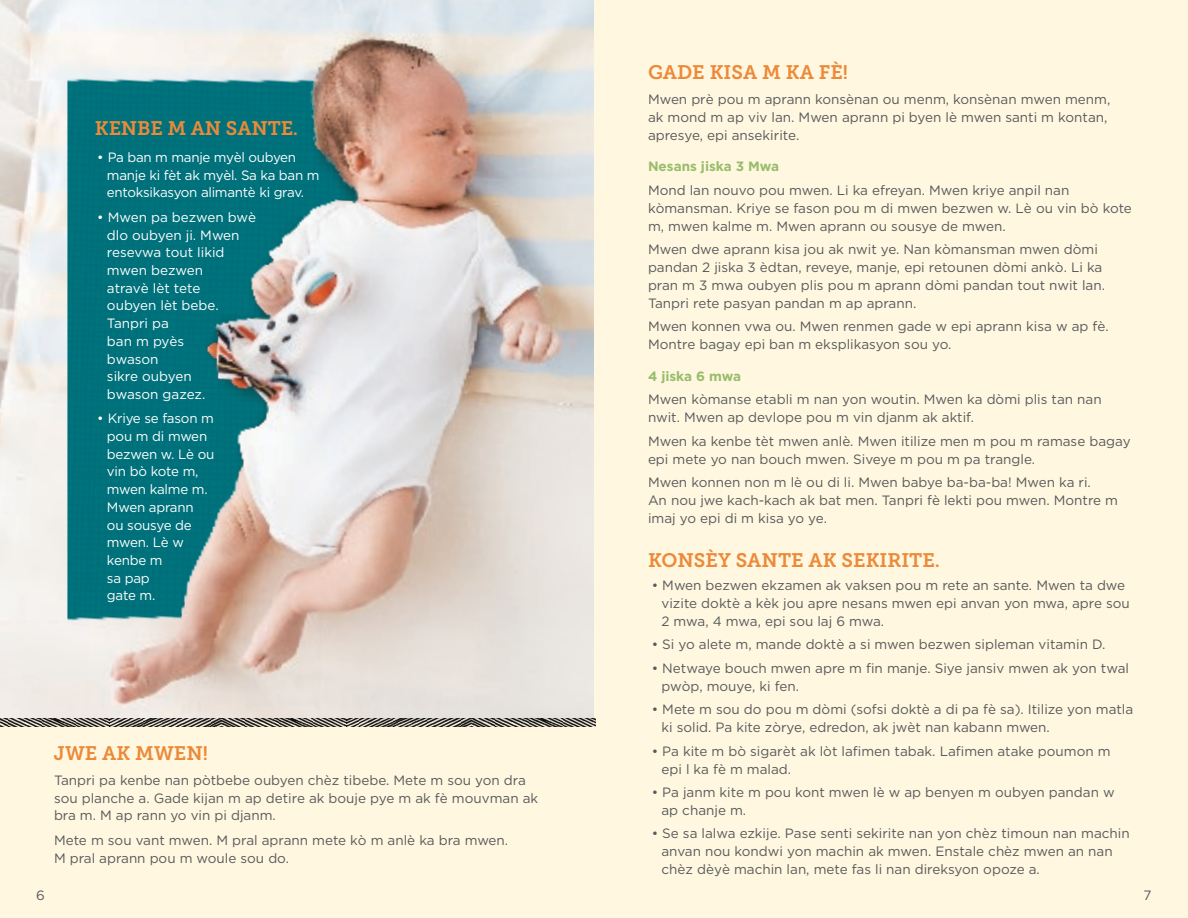
<style>
.page{position:relative;width:1188px;height:918px;background:#fff7e0}
.page>*{position:absolute;margin:0;border:0;box-sizing:border-box;transform-origin:0 0}
.t1{font:19.5px "Museo Slab 700";color:#ec8a39}
.t2{font:13.5px/18px "Gotham HTF";color:#58595b}
.t3{font:13.5px/17.7px "Gotham HTF";letter-spacing:-.015em;color:#fff}
.t4{font:700 13.5px "Gotham";color:#98bd6b}
</style>
<div class="page">
<img style="left:0;top:0;width:594px;height:719px">
<img style="left:67px;top:582px;width:14px;height:45px">
<img style="left:67px;top:537px;width:15px;height:45px">
<img style="left:67px;top:492px;width:17px;height:45px">
<img style="left:67px;top:446px;width:18px;height:46px">
<img style="left:67px;top:401px;width:20px;height:45px">
<img style="left:67px;top:385px;width:21px;height:16px">
<img style="left:67px;top:340px;width:22px;height:45px">
<img style="left:67px;top:295px;width:23px;height:45px">
<img style="left:67px;top:250px;width:25px;height:45px">
<img style="left:67px;top:204px;width:26px;height:46px">
<img style="left:67px;top:159px;width:28px;height:45px">
<img style="left:67px;top:114px;width:29px;height:45px">
<img style="left:67px;top:78px;width:31px;height:36px">
<img style="left:79px;top:627px;width:101px;height:1px">
<img style="left:81px;top:582px;width:99px;height:45px">
<div style="left:82px;top:537px;width:98px;height:56px;background:#00717a"></div>
<div style="left:84px;top:492px;width:96px;height:56px;background:#00707a"></div>
<div style="left:85px;top:446px;width:95px;height:57px;background:#00707a"></div>
<div style="left:87px;top:401px;width:93px;height:56px;background:#00707a"></div>
<img style="left:88px;top:385px;width:92px;height:27px">
<div style="left:89px;top:340px;width:91px;height:56px;background:#00707a"></div>
<div style="left:90px;top:295px;width:90px;height:56px;background:#00707a"></div>
<div style="left:92px;top:250px;width:88px;height:56px;background:#00707a"></div>
<div style="left:93px;top:204px;width:87px;height:57px;background:#00717a"></div>
<div style="left:95px;top:159px;width:85px;height:57px;background:#00707a"></div>
<div style="left:96px;top:114px;width:84px;height:56px;background:#00707a"></div>
<div style="left:98px;top:78px;width:82px;height:47px;background:#00717a"></div>
<img style="left:99px;top:78px;width:81px;height:2px">
<img style="left:180px;top:0;width:331px;height:719px">
<img style="left:359px;top:719px;width:236px;height:8px">
<svg style="left:347px;top:719px;width:12px;height:8px"></svg>
<img style="left:7px;top:719px;width:340px;height:8px">
<svg style="left:0;top:719px;width:7px;height:8px"></svg>
<h1 class="t1" style="left:95px;top:117px;width:205px">KENBE M AN SANTE.</h1>
<p class="t3" style="left:107px;top:148px;width:214px;text-indent:-10px">• Pa ban m manje myèl oubyen manje ki fèt ak myèl. Sa ka ban m entoksikasyon alimantè ki grav.</p>
<p class="t3" style="left:107px;top:208px;width:151px;text-indent:-10px">• Mwen pa bezwen bwè dlo oubyen ji. Mwen resevwa tout likid mwen bezwen<br>atravè lèt tete<br>oubyen lèt bebe.<br>Tanpri pa<br>ban m pyès<br>bwason<br>sikre oubyen<br>bwason gazez.</p>
<p class="t3" style="left:107px;top:410px;width:109px;text-indent:-10px">• Kriye se fason m pou m di mwen bezwen w. Lè ou vin bò kote m, mwen kalme m.<br>Mwen aprann<br>ou sousye de mwen. Lè w kenbe m<br>sa pap<br>gate m.</p>
<h1 class="t1" style="left:54px;top:742px;width:156px">JWE AK MWEN!</h1>
<p class="t2" style="left:54px;top:771px;width:486px">Tanpri pa kenbe nan pòtbebe oubyen chèz tibebe. Mete m sou yon dra sou planche a. Gade kijan m ap detire ak bouje pye m ak fè mouvman ak bra m. M ap rann yo vin pi djanm.</p>
<p class="t2" style="left:54px;top:831px;width:456px">Mete m sou vant mwen. M pral aprann mete kò m anlè ka bra mwen.<br>M pral aprann pou m woule sou do.</p>
<h1 class="t1" style="left:648px;top:61px;width:202px">GADE KISA M KA FÈ!</h1>
<p class="t2" style="left:648px;top:90px;width:464px">Mwen prè pou m aprann konsènan ou menm, konsènan mwen menm, ak mond m ap viv lan. Mwen aprann pi byen lè mwen santi m kontan, apresye, epi ansekirite.</p>
<p class="t4" style="left:648px;top:157px;width:133px">Nesans jiska 3 Mwa</p>
<p class="t2" style="left:648px;top:181px;width:485px">Mond lan nouvo pou mwen. Li ka efreyan. Mwen kriye anpil nan kòmansman. Kriye se fason pou m di mwen bezwen w. Lè ou vin bò kote m, mwen kalme m. Mwen aprann ou sousye de mwen.</p>
<p class="t2" style="left:648px;top:240px;width:459px">Mwen dwe aprann kisa jou ak nwit ye. Nan kòmansman mwen dòmi pandan 2 jiska 3 èdtan, reveye, manje, epi retounen dòmi ankò. Li ka pran m 3 mwa oubyen plis pou m aprann dòmi pandan tout nwit lan.<br>Tanpri rete pasyan pandan m ap aprann.</p>
<p class="t2" style="left:648px;top:317px;width:462px">Mwen konnen vwa ou. Mwen renmen gade w epi aprann kisa w ap fè.<br>Montre bagay epi ban m eksplikasyon sou yo.</p>
<p class="t4" style="left:648px;top:367px;width:95px">4 jiska 6 mwa</p>
<p class="t2" style="left:648px;top:390px;width:455px">Mwen kòmanse etabli m nan yon woutin. Mwen ka dòmi plis tan nan nwit. Mwen ap devlope pou m vin djanm ak aktif.</p>
<p class="t2" style="left:648px;top:432px;width:484px">Mwen ka kenbe tèt mwen anlè. Mwen itilize men m pou m ramase bagay epi mete yo nan bouch mwen. Siveye m pou m pa trangle.</p>
<p class="t2" style="left:648px;top:473px;width:472px">Mwen konnen non m lè ou di li. Mwen babye ba-ba-ba! Mwen ka ri.<br>An nou jwe kach-kach ak bat men. Tanpri fè lekti pou mwen. Montre m imaj yo epi di m kisa yo ye.</p>
<h1 class="t1" style="left:648px;top:549px;width:294px">KONSÈY SANTE AK SEKIRITE.</h1>
<p class="t2" style="left:662px;top:576px;width:470px;text-indent:-10px">• Mwen bezwen ekzamen ak vaksen pou m rete an sante. Mwen ta dwe vizite doktè a kèk jou apre nesans mwen epi anvan yon mwa, apre sou<br>2 mwa, 4 mwa, epi sou laj 6 mwa.</p>
<p class="t2" style="left:652px;top:635px;width:455px">• Si yo alete m, mande doktè a si mwen bezwen sipleman vitamin D.</p>
<p class="t2" style="left:662px;top:659px;width:469px;text-indent:-10px">• Netwaye bouch mwen apre m fin manje. Siye jansiv mwen ak yon twal pwòp, mouye, ki fen.</p>
<p class="t2" style="left:662px;top:700px;width:473px;text-indent:-10px">• Mete m sou do pou m dòmi (sofsi doktè a di pa fè sa). Itilize yon matla ki solid. Pa kite zòrye, edredon, ak jwèt nan kabann mwen.</p>
<p class="t2" style="left:662px;top:742px;width:451px;text-indent:-10px">• Pa kite m bò sigarèt ak lòt lafimen tabak. Lafimen atake poumon m epi l ka fè m malad.</p>
<p class="t2" style="left:662px;top:783px;width:455px;text-indent:-10px">• Pa janm kite m pou kont mwen lè w ap benyen m oubyen pandan w ap chanje m.</p>
<p class="t2" style="left:662px;top:824px;width:470px;text-indent:-10px">• Se sa lalwa ezkije. Pase senti sekirite nan yon chèz timoun nan machin anvan nou kondwi yon machin ak mwen. Enstale chèz mwen an nan chèz dèyè machin lan, mete fas li nan direksyon opoze a.</p>
<p class="t2" style="left:36px;top:886px;width:10px">6</p>
<p class="t2" style="left:1143px;top:886px;width:10px">7</p>
</div>
